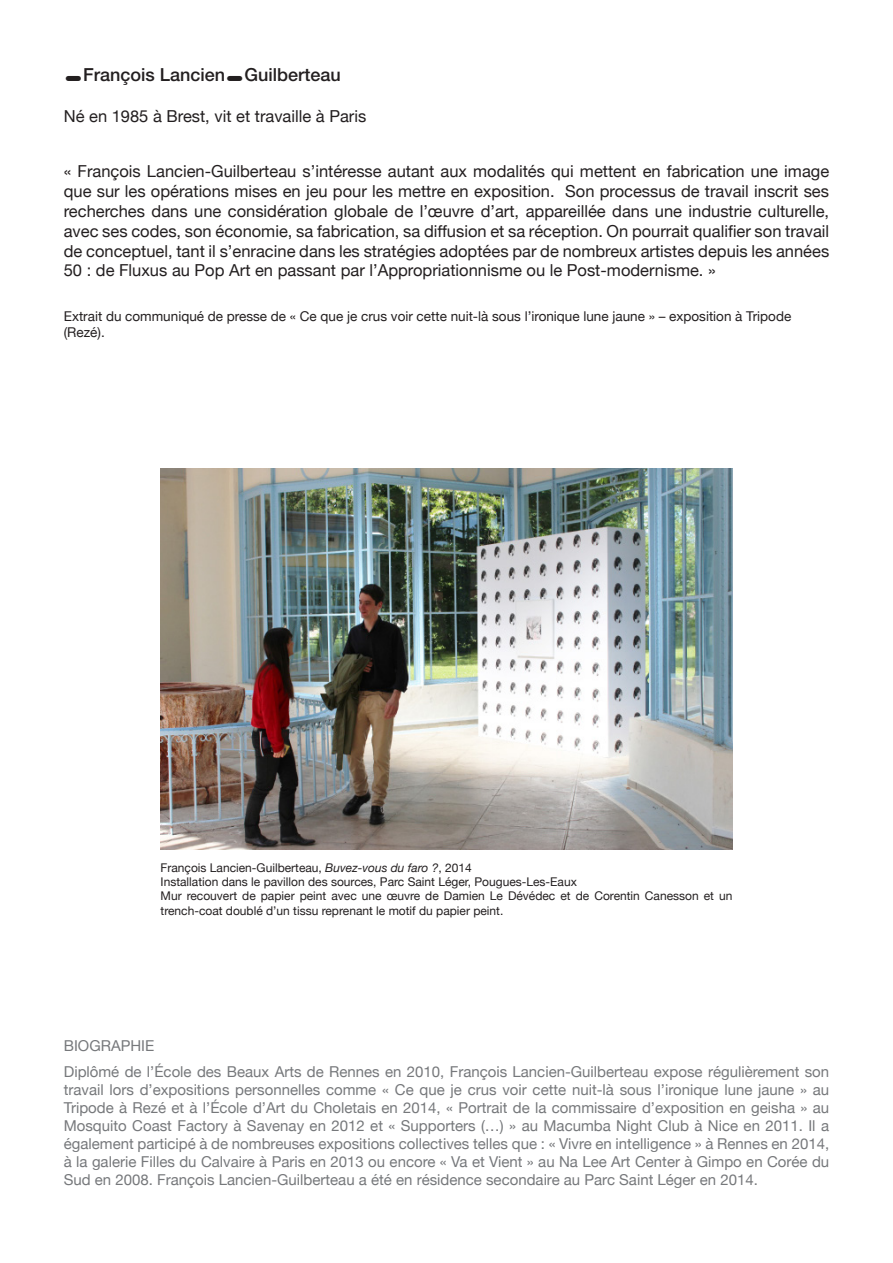
<style>
.page{position:relative;width:893px;height:1263px;background:#fff}
.page>*{position:absolute;margin:0;border:0;box-sizing:border-box;transform-origin:0 0}
.nom{font:18px "Elveticone";color:#231f20}
.texte{font:16.5px/19.8px "Helvetica Neue";color:#231f20;text-align:justify}
.date{font:16.5px "Helvetica Neue";color:#231f20}
.bio{font:15px/18px "Helvetica Neue";color:#76787b;text-align:justify}
.texte-2{font:13.5px/16.2px "Helvetica Neue";color:#231f20}
.lgende{font:12px/14.4px "Helvetica Neue";color:#231f20}
.s1{font-style:italic}
</style>
<div class="page">
<img style="left:161px;top:468px;width:571px;height:382px">
<p class="nom" style="left:64px;top:64px;width:279px">-François Lancien-Guilberteau</p>
<p class="date" style="left:64px;top:106px;width:304px">Né en 1985 à Brest, vit et travaille à Paris</p>
<p class="texte" style="left:64px;top:161px;width:767px">« François Lancien-Guilberteau s’intéresse autant aux modalités qui mettent en fabrication une image que sur les opérations mises en jeu pour les mettre en exposition. Son processus de travail inscrit ses recherches dans une considération globale de l’œuvre d’art, appareillée dans une industrie culturelle, avec ses codes, son économie, sa fabrication, sa diffusion et sa réception. On pourrait qualifier son travail de conceptuel, tant il s’enracine dans les stratégies adoptées par de nombreux artistes depuis les années 50 : de Fluxus au Pop Art en passant par l’Appropriationnisme ou le Post-modernisme. »</p>
<p class="texte-2" style="left:64px;top:308px;width:729px">Extrait du communiqué de presse de « Ce que je crus voir cette nuit-là sous l’ironique lune jaune » – exposition à Tripode (Rezé).</p>
<p class="lgende" style="left:161px;top:860px;width:313px">François Lancien-Guilberteau, <span class="s1">Buvez-vous du faro ?</span>, 2014</p>
<p class="lgende" style="left:161px;top:874px;width:418px">Installation dans le pavillon des sources, Parc Saint Léger, Pougues-Les-Eaux</p>
<p class="lgende" style="left:161px;top:889px;width:573px">Mur recouvert de papier peint avec une œuvre de Damien Le Dévédec et de Corentin Canesson et un trench-coat doublé d’un tissu reprenant le motif du papier peint.</p>
<p class="bio" style="left:64px;top:1036px;width:92px">BIOGRAPHIE</p>
<p class="bio" style="left:64px;top:1062px;width:767px">Diplômé de l’École des Beaux Arts de Rennes en 2010, François Lancien-Guilberteau expose régulièrement son travail lors d’expositions personnelles comme « Ce que je crus voir cette nuit-là sous l’ironique lune jaune » au Tripode à Rezé et à l’École d’Art du Choletais en 2014, « Portrait de la commissaire d’exposition en geisha » au Mosquito Coast Factory à Savenay en 2012 et « Supporters (…) » au Macumba Night Club à Nice en 2011. Il a également participé à de nombreuses expositions collectives telles que : « Vivre en intelligence » à Rennes en 2014, à la galerie Filles du Calvaire à Paris en 2013 ou encore « Va et Vient » au Na Lee Art Center à Gimpo en Corée du Sud en 2008. François Lancien-Guilberteau a été en résidence secondaire au Parc Saint Léger en 2014.</p>
</div>
